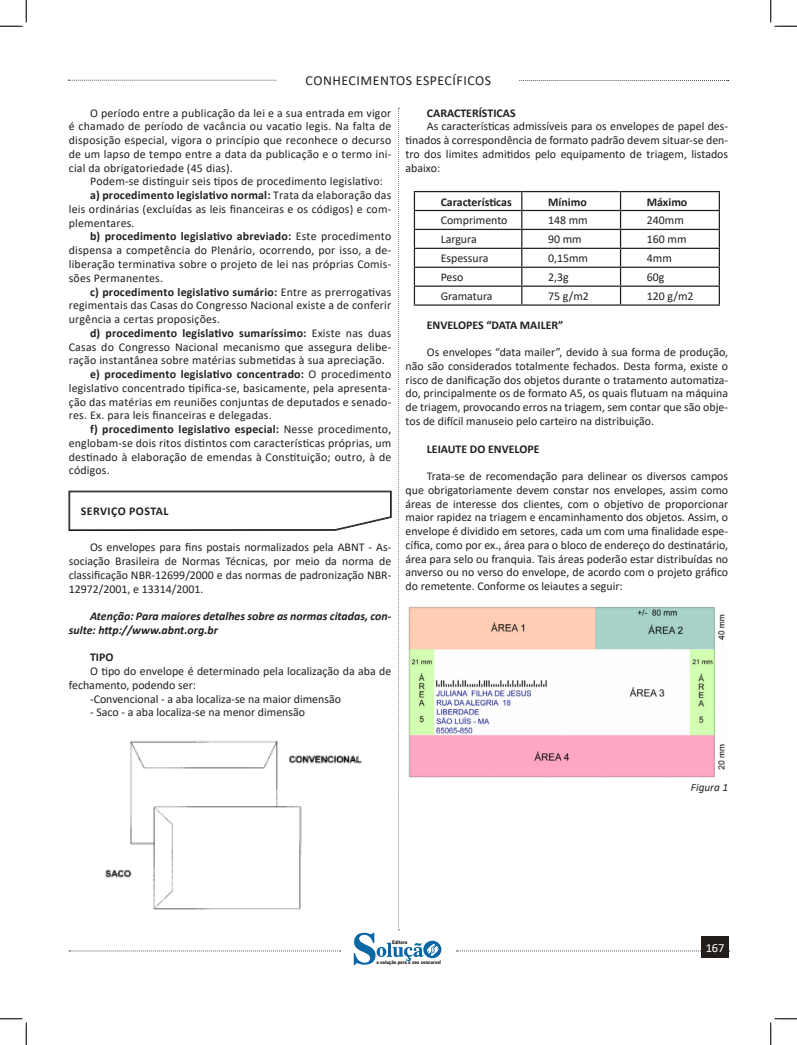
<style>
.page{position:relative;width:797px;height:1045px;background:#fff}
.page>*{position:absolute;margin:0;border:0;box-sizing:border-box;transform-origin:0 0}
.t1{font:13.75px "Calibri";letter-spacing:.04em;color:#231f20}
.t2{font:12.5px "Calibri";color:#fff}
.t3{font:11.88px/13.8px "Calibri";color:#231f20;text-align:justify}
.CAIXINHAS{font:700 11.88px "Calibri";color:#231f20}
.t4{font:italic 700 11.88px/13.8px "Calibri";color:#231f20}
.CAIXINHAS-2{font:700 11.88px "Calibri";letter-spacing:.04em;color:#231f20}
.FONT_REF{font:italic 11.25px "Calibri";color:#231f20}
.t5{font:900 5px "Arial";color:#231f20;scale:.76 1}
.s1{font-weight:700}
</style>
<div class="page">
<svg style="left:68px;top:80px;width:209px;height:1px"></svg>
<svg style="left:519px;top:80px;width:209px;height:1px"></svg>
<svg style="left:456px;top:950px;width:245px;height:1px"></svg>
<div style="left:701px;top:936px;width:28px;height:22px;background:#241e1b"></div>
<hr style="left:414px;top:191px;width:108px;height:1px;background:#231f20">
<hr style="left:522px;top:191px;width:98px;height:1px;background:#231f20">
<hr style="left:620px;top:191px;width:100px;height:1px;background:#231f20">
<hr style="left:414px;top:210px;width:108px;height:1px;background:#231f20">
<hr style="left:522px;top:210px;width:98px;height:1px;background:#231f20">
<hr style="left:620px;top:210px;width:100px;height:1px;background:#231f20">
<hr style="left:414px;top:229px;width:108px;height:1px;background:#231f20">
<hr style="left:522px;top:229px;width:98px;height:1px;background:#231f20">
<hr style="left:620px;top:229px;width:100px;height:1px;background:#231f20">
<hr style="left:414px;top:248px;width:108px;height:1px;background:#231f20">
<hr style="left:522px;top:248px;width:98px;height:1px;background:#231f20">
<hr style="left:620px;top:248px;width:100px;height:1px;background:#231f20">
<hr style="left:414px;top:267px;width:108px;height:1px;background:#231f20">
<hr style="left:522px;top:267px;width:98px;height:1px;background:#231f20">
<hr style="left:620px;top:267px;width:100px;height:1px;background:#231f20">
<hr style="left:414px;top:285px;width:108px;height:2px;background:#231f20">
<svg style="left:69px;top:108px;width:372px;height:857px"></svg>
<hr style="left:522px;top:285px;width:98px;height:2px;background:#231f20">
<svg style="left:521px;top:192px;width:1px;height:112px"></svg>
<hr style="left:620px;top:285px;width:100px;height:2px;background:#231f20">
<svg style="left:620px;top:192px;width:1px;height:112px"></svg>
<svg style="left:718px;top:192px;width:2px;height:112px"></svg>
<hr style="left:414px;top:304px;width:108px;height:2px;background:#231f20">
<hr style="left:522px;top:304px;width:98px;height:2px;background:#231f20">
<hr style="left:620px;top:304px;width:100px;height:2px;background:#231f20">
<img style="left:408px;top:606px;width:317px;height:171px">
<svg style="left:0;top:0;width:27px;height:27px"></svg>
<svg style="left:0;top:1018px;width:27px;height:27px"></svg>
<svg style="left:770px;top:0;width:27px;height:27px"></svg>
<svg style="left:770px;top:1018px;width:27px;height:27px"></svg>
<p class="t1" style="left:305px;top:71px;width:187px">CONHECIMENTOS ESPECÍFICOS</p>
<p class="t3" style="left:69px;top:106px;width:324px;text-indent:21px">O período entre a publicação da lei e a sua entrada em vigor é chamado de período de vacância ou vacatio legis. Na falta de disposição especial, vigora o princípio que reconhece o decurso de um lapso de tempo entre a data da publicação e o termo ini&shy;cial da obrigatoriedade (45 dias).</p>
<p class="t3" style="left:90px;top:174px;width:294px">Podem-se distinguir seis tipos de procedimento legislativo:</p>
<p class="t3" style="left:69px;top:188px;width:324px;text-indent:21px"><span class="s1">a) procedimento legislativo normal:</span> Trata da elaboração das leis ordinárias (excluídas as leis financeiras e os códigos) e com&shy;plementares.</p>
<p class="t3" style="left:69px;top:229px;width:324px;text-indent:21px"><span class="s1">b) procedimento legislativo abreviado:</span> Este procedimento dispensa a competência do Plenário, ocorrendo, por isso, a de&shy;liberação terminativa sobre o projeto de lei nas próprias Comis&shy;sões Permanentes.</p>
<p class="t3" style="left:69px;top:284px;width:324px;text-indent:21px"><span class="s1">c) procedimento legislativo sumário:</span> Entre as prerrogativas regimentais das Casas do Congresso Nacional existe a de conferir urgência a certas proposições.</p>
<p class="t3" style="left:69px;top:326px;width:324px;text-indent:21px"><span class="s1">d) procedimento legislativo sumaríssimo:</span> Existe nas duas Casas do Congresso Nacional mecanismo que assegura delibe&shy;ração instantânea sobre matérias submetidas à sua apreciação.</p>
<p class="t3" style="left:69px;top:367px;width:324px;text-indent:21px"><span class="s1">e) procedimento legislativo concentrado:</span> O procedimento legislativo concentrado tipifica-se, basicamente, pela apresenta&shy;ção das matérias em reuniões conjuntas de deputados e senado&shy;res. Ex. para leis financeiras e delegadas.</p>
<p class="t3" style="left:69px;top:422px;width:324px;text-indent:21px"><span class="s1">f) procedimento legislativo especial:</span> Nesse procedimento, englobam-se dois ritos distintos com características próprias, um destinado à elaboração de emendas à Constituição; outro, à de códigos.</p>
<p class="CAIXINHAS-2" style="left:81px;top:502px;width:89px">SERVIÇO POSTAL</p>
<p class="t3" style="left:69px;top:540px;width:324px;text-indent:21px">Os envelopes para fins postais normalizados pela ABNT - As&shy;sociação Brasileira de Normas Técnicas, por meio da norma de classificação NBR-12699/2000 e das normas de padronização NBR-12972/2001, e 13314/2001.</p>
<p class="t4" style="left:69px;top:609px;width:324px;text-indent:21px">Atenção: Para maiores detalhes sobre as normas citadas, con&shy;sulte: http://www.abnt.org.br</p>
<p class="CAIXINHAS" style="left:90px;top:649px;width:25px">TIPO</p>
<p class="t3" style="left:69px;top:664px;width:324px;text-indent:21px">O tipo do envelope é determinado pela localização da aba de fechamento, podendo ser:</p>
<p class="t3" style="left:90px;top:691px;width:252px">-Convencional - a aba localiza-se na maior dimensão</p>
<p class="t3" style="left:90px;top:705px;width:216px">- Saco - a aba localiza-se na menor dimensão</p>
<p class="CAIXINHAS" style="left:427px;top:104px;width:90px">CARACTERÍSTICAS</p>
<p class="t3" style="left:405px;top:119px;width:324px;text-indent:21px">As características admissíveis para os envelopes de papel des&shy;tinados à correspondência de formato padrão devem situar-se den&shy;tro dos limites admitidos pelo equipamento de triagem, listados abaixo:</p>
<p class="CAIXINHAS" style="left:440px;top:193px;width:73px">Características</p>
<p class="CAIXINHAS" style="left:548px;top:193px;width:40px">Mínimo</p>
<p class="CAIXINHAS" style="left:646px;top:193px;width:42px">Máximo</p>
<p class="t3" style="left:440px;top:213px;width:68px">Comprimento</p>
<p class="t3" style="left:548px;top:213px;width:41px">148 mm</p>
<p class="t3" style="left:646px;top:213px;width:39px">240mm</p>
<p class="t3" style="left:440px;top:232px;width:38px">Largura</p>
<p class="t3" style="left:548px;top:232px;width:35px">90 mm</p>
<p class="t3" style="left:646px;top:232px;width:41px">160 mm</p>
<p class="t3" style="left:440px;top:251px;width:49px">Espessura</p>
<p class="t3" style="left:548px;top:251px;width:42px">0,15mm</p>
<p class="t3" style="left:646px;top:251px;width:26px">4mm</p>
<p class="t3" style="left:440px;top:270px;width:24px">Peso</p>
<p class="t3" style="left:548px;top:270px;width:22px">2,3g</p>
<p class="t3" style="left:646px;top:270px;width:19px">60g</p>
<p class="t3" style="left:440px;top:289px;width:53px">Gramatura</p>
<p class="t3" style="left:548px;top:289px;width:42px">75 g/m2</p>
<p class="t3" style="left:646px;top:289px;width:48px">120 g/m2</p>
<p class="CAIXINHAS" style="left:427px;top:316px;width:138px">ENVELOPES “DATA MAILER”</p>
<p class="t3" style="left:405px;top:345px;width:324px;text-indent:21px">Os envelopes “data mailer”, devido à sua forma de produção, não são considerados totalmente fechados. Desta forma, existe o risco de danificação dos objetos durante o tratamento automatiza&shy;do, principalmente os de formato A5, os quais flutuam na máquina de triagem, provocando erros na triagem, sem contar que são obje&shy;tos de difícil manuseio pelo carteiro na distribuição.</p>
<p class="CAIXINHAS" style="left:427px;top:440px;width:114px">LEIAUTE DO ENVELOPE</p>
<p class="t3" style="left:405px;top:469px;width:324px;text-indent:21px">Trata-se de recomendação para delinear os diversos campos que obrigatoriamente devem constar nos envelopes, assim como áreas de interesse dos clientes, com o objetivo de proporcionar maior rapidez na triagem e encaminhamento dos objetos. Assim, o envelope é dividido em setores, cada um com uma finalidade espe&shy;cífica, como por ex., área para o bloco de endereço do destinatário, área para selo ou franquia. Tais áreas poderão estar distribuídas no anverso ou no verso do envelope, de acordo com o projeto gráfico do remetente. Conforme os leiautes a seguir:</p>
<p class="FONT_REF" style="left:691px;top:779px;width:39px">Figura 1</p>
<p class="t5" style="left:392px;top:939px;width:21px">Editora</p>
<p class="t5" style="left:376px;top:959px;width:86px">a solução para o seu concurso!</p>
<p class="t2" style="left:706px;top:939px;width:20px">167</p>
</div>
